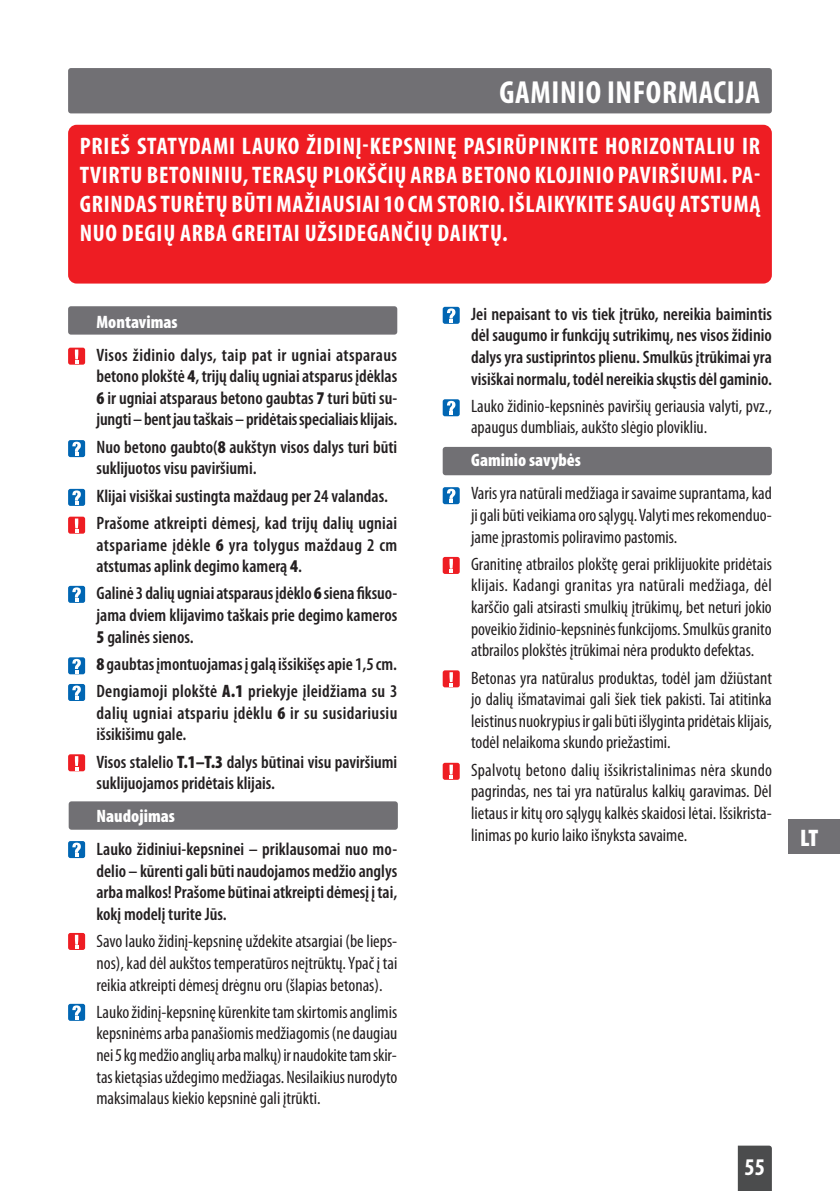
<style>
.page{position:relative;width:840px;height:1191px;background:#fff}
.page>*{position:absolute;margin:0;border:0;box-sizing:border-box;transform-origin:0 0}
.t1{font:700 condensed 32px "Myriad Pro";letter-spacing:.02em;color:#fff}
.t2{font:700 condensed 24px/28.8px "Myriad Pro";letter-spacing:.03em;color:#fff;text-align:justify}
.t3{font:900 condensed 24px "Myriad Pro";color:#fff}
.t4{font:condensed 18px/21.6px "Myriad Pro";color:#231f20;text-align:justify}
.t5{font:600 condensed 18px/21.6px "Myriad Pro";color:#231f20}
.t6{font:600 condensed 18px/21.6px "Myriad Pro";letter-spacing:.02em;color:#231f20}
.t7{font:900 condensed 18px "Myriad Pro";color:#fff}
.s1{font-weight:900}
</style>
<div class="page">
<div style="left:737px;top:1145px;width:34px;height:46px;background:#4b4c4d"></div>
<div style="left:788px;top:819px;width:51px;height:34px;background:#717074"></div>
<div style="left:68px;top:68px;width:703px;height:45px;background:#717074;border-radius:3px"></div>
<div style="left:68px;top:306px;width:329px;height:28px;background:#717074;border-radius:3px"></div>
<div style="left:69px;top:801px;width:328px;height:28px;background:#717074;border-radius:3px"></div>
<div style="left:442px;top:447px;width:329px;height:28px;background:#717074;border-radius:3px"></div>
<div style="left:68px;top:125px;width:703px;height:158px;background:#ee1d23;border-radius:9px"></div>
<div style="left:68px;top:348px;width:17px;height:17px;background:#ee1d23;border-radius:2px"></div>
<svg style="left:75px;top:349px;width:3px;height:14px"></svg>
<div style="left:68px;top:516px;width:17px;height:17px;background:#ee1d23;border-radius:2px"></div>
<svg style="left:75px;top:518px;width:3px;height:14px"></svg>
<div style="left:68px;top:754px;width:17px;height:17px;background:#ee1d23;border-radius:2px"></div>
<svg style="left:75px;top:756px;width:3px;height:14px"></svg>
<div style="left:68px;top:933px;width:17px;height:17px;background:#ee1d23;border-radius:2px"></div>
<svg style="left:75px;top:934px;width:3px;height:14px"></svg>
<div style="left:442px;top:557px;width:17px;height:17px;background:#ee1d23;border-radius:2px"></div>
<svg style="left:449px;top:559px;width:3px;height:13px"></svg>
<div style="left:442px;top:670px;width:17px;height:17px;background:#ee1d23;border-radius:2px"></div>
<svg style="left:449px;top:672px;width:3px;height:14px"></svg>
<div style="left:442px;top:763px;width:17px;height:17px;background:#ee1d23;border-radius:2px"></div>
<svg style="left:449px;top:764px;width:3px;height:14px"></svg>
<div style="left:68px;top:440px;width:17px;height:17px;background:#0166b3;border-radius:2px"></div>
<svg style="left:72px;top:442px;width:9px;height:14px"></svg>
<div style="left:68px;top:657px;width:17px;height:17px;background:#0166b3;border-radius:2px"></div>
<svg style="left:72px;top:659px;width:9px;height:14px"></svg>
<div style="left:68px;top:586px;width:17px;height:17px;background:#0166b3;border-radius:2px"></div>
<svg style="left:72px;top:587px;width:9px;height:14px"></svg>
<div style="left:68px;top:489px;width:17px;height:17px;background:#0166b3;border-radius:2px"></div>
<svg style="left:72px;top:490px;width:9px;height:14px"></svg>
<div style="left:68px;top:684px;width:17px;height:17px;background:#0166b3;border-radius:2px"></div>
<svg style="left:72px;top:685px;width:9px;height:14px"></svg>
<div style="left:68px;top:841px;width:17px;height:17px;background:#0166b3;border-radius:2px"></div>
<svg style="left:72px;top:842px;width:9px;height:15px"></svg>
<div style="left:68px;top:1003px;width:17px;height:17px;background:#0166b3;border-radius:2px"></div>
<svg style="left:72px;top:1005px;width:9px;height:14px"></svg>
<div style="left:442px;top:399px;width:17px;height:17px;background:#0166b3;border-radius:2px"></div>
<svg style="left:447px;top:401px;width:8px;height:14px"></svg>
<div style="left:442px;top:487px;width:17px;height:17px;background:#0166b3;border-radius:2px"></div>
<svg style="left:447px;top:489px;width:8px;height:14px"></svg>
<div style="left:442px;top:307px;width:17px;height:17px;background:#0166b3;border-radius:2px"></div>
<svg style="left:447px;top:308px;width:8px;height:14px"></svg>
<h1 class="t1" style="left:499px;top:72px;width:262px">GAMINIO INFORMACIJA</h1>
<p class="t2" style="left:80px;top:131px;width:682px">PRIEŠ STATYDAMI LAUKO ŽIDINĮ-KEPSNINĘ PASIRŪPINKITE HORIZONTALIU IR TVIRTU BETONINIU, TERASŲ PLOKŠČIŲ ARBA BETONO KLOJINIO PAVIRŠIUMI. PA-GRINDAS TURĖTŲ BŪTI MAŽIAUSIAI 10 CM STORIO. IŠLAIKYKITE SAUGŲ ATSTUMĄ NUO DEGIŲ ARBA GREITAI UŽSIDEGANČIŲ DAIKTŲ.</p>
<p class="t7" style="left:96px;top:310px;width:83px">Montavimas</p>
<p class="t5" style="left:96px;top:343px;width:302px;text-align:justify">Visos židinio dalys, taip pat ir ugniai atsparaus betono plokštė <span class="s1">4</span>, trijų dalių ugniai atsparus įdėklas <span class="s1">6</span> ir ugniai atsparaus betono gaubtas <span class="s1">7</span> turi būti su&shy;jungti – bent jau taškais – pridėtais specialiais klijais.</p>
<p class="t5" style="left:96px;top:436px;width:302px">Nuo betono gaubto(<span class="s1">8</span> aukštyn visos dalys turi būti suklijuotos visu paviršiumi.</p>
<p class="t5" style="left:96px;top:482px;width:302px;line-height:27.2px">Klijai visiškai sustingta maždaug per 24 valandas.<br>Prašome atkreipti dėmesį, kad trijų dalių ugniai</p>
<p class="t5" style="left:96px;top:533px;width:302px">atspariame įdėkle <span class="s1">6</span> yra tolygus maždaug 2 cm atstumas aplink degimo kamerą <span class="s1">4</span>.</p>
<p class="t5" style="left:96px;top:582px;width:302px;text-align:justify">Galinė 3 dalių ugniai atsparaus įdėklo <span class="s1">6</span> siena fiksuo&shy;jama dviem klijavimo taškais prie degimo kameros <span class="s1">5</span> galinės sienos.</p>
<p class="t5" style="left:96px;top:650px;width:302px;line-height:27.2px"><span class="s1">8</span> gaubtas įmontuojamas į galą išsikišęs apie 1,5 cm.<br>Dengiamoji plokštė <span class="s1">A.1</span> priekyje įleidžiama su 3</p>
<p class="t6" style="left:96px;top:701px;width:302px">dalių ugniai atspariu įdėklu <span class="s1">6</span> ir su susidariusiu išsikišimu gale.</p>
<p class="t5" style="left:96px;top:750px;width:302px">Visos stalelio <span class="s1">T.1–T.3</span> dalys būtinai visu paviršiumi suklijuojamos pridėtais klijais.</p>
<p class="t7" style="left:96px;top:804px;width:80px">Naudojimas</p>
<p class="t5" style="left:96px;top:838px;width:302px;text-align:justify">Lauko židiniui-kepsninei – priklausomai nuo mo&shy;delio – kūrenti gali būti naudojamos medžio anglys arba malkos! Prašome būtinai atkreipti dėmesį į tai, kokį modelį turite Jūs.</p>
<p class="t4" style="left:96px;top:930px;width:302px">Savo lauko židinį-kepsninę uždekite atsargiai (be lieps&shy;nos), kad dėl aukštos temperatūros neįtrūktų. Ypač į tai reikia atkreipti dėmesį drėgnu oru (šlapias betonas).</p>
<p class="t4" style="left:96px;top:1000px;width:302px">Lauko židinį-kepsninę kūrenkite tam skirtomis anglimis kepsninėms arba panašiomis medžiagomis (ne daugiau nei 5 kg medžio anglių arba malkų) ir naudokite tam skir&shy;tas kietąsias uždegimo medžiagas. Nesilaikius nurodyto maksimalaus kiekio kepsninė gali įtrūkti.</p>
<p class="t5" style="left:471px;top:303px;width:302px;text-align:justify">Jei nepaisant to vis tiek įtrūko, nereikia baimintis dėl saugumo ir funkcijų sutrikimų, nes visos židinio dalys yra sustiprintos plienu. Smulkūs įtrūkimai yra visiškai normalu, todėl nereikia skųstis dėl gaminio.</p>
<p class="t4" style="left:471px;top:395px;width:302px">Lauko židinio-kepsninės paviršių geriausia valyti, pvz., apaugus dumbliais, aukšto slėgio plovikliu.</p>
<p class="t7" style="left:471px;top:449px;width:111px">Gaminio savybės</p>
<p class="t4" style="left:471px;top:482px;width:302px">Varis yra natūrali medžiaga ir savaime suprantama, kad ji gali būti veikiama oro sąlygų. Valyti mes rekomenduo&shy;jame įprastomis poliravimo pastomis.</p>
<p class="t4" style="left:471px;top:553px;width:302px">Granitinę atbrailos plokštę gerai priklijuokite pridėtais klijais. Kadangi granitas yra natūrali medžiaga, dėl karščio gali atsirasti smulkių įtrūkimų, bet neturi jokio poveikio židinio-kepsninės funkcijoms. Smulkūs granito atbrailos plokštės įtrūkimai nėra produkto defektas.</p>
<p class="t4" style="left:471px;top:666px;width:302px">Betonas yra natūralus produktas, todėl jam džiūstant jo dalių išmatavimai gali šiek tiek pakisti. Tai atitinka leistinus nuokrypius ir gali būti išlyginta pridėtais klijais, todėl nelaikoma skundo priežastimi.</p>
<p class="t4" style="left:471px;top:758px;width:302px">Spalvotų betono dalių išsikristalinimas nėra skundo pagrindas, nes tai yra natūralus kalkių garavimas. Dėl lietaus ir kitų oro sąlygų kalkės skaidosi lėtai. Išsikrista&shy;linimas po kurio laiko išnyksta savaime.</p>
<h2 class="t2" style="left:744px;top:1152px;width:22px">55</h2>
<h2 class="t3" style="left:799px;top:822px;width:20px">LT</h2>
</div>
